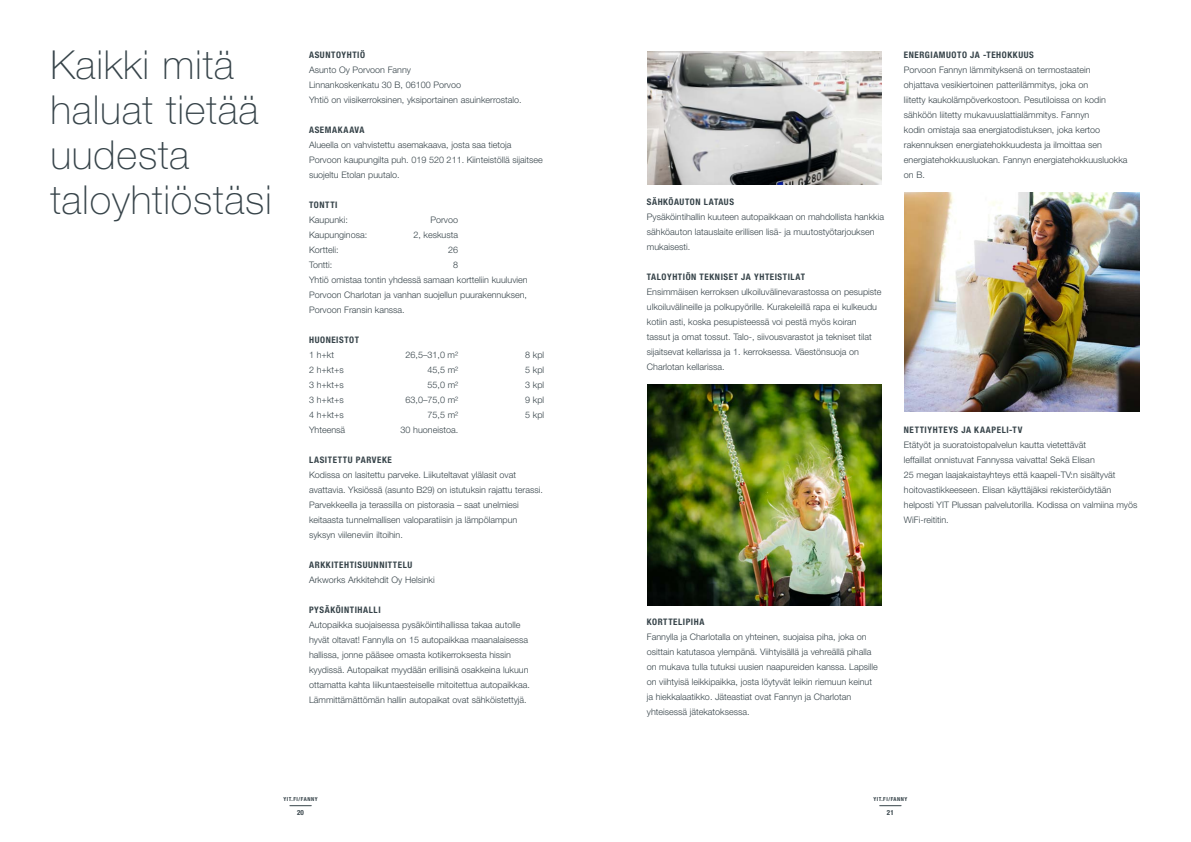
<style>
.page{position:relative;width:1191px;height:842px;background:#fff}
.page>*{position:absolute;margin:0;border:0;box-sizing:border-box;transform-origin:0 0}
.t1{font:100 40px/45px "Helvetica Neue LT Pro";letter-spacing:.02em;color:#364349}
.t2{font:300 9px/15px "Helvetica Neue LT Pro";color:#364349}
.t3{font:700 condensed 9px "Helvetica Neue LT Pro";letter-spacing:.065em;color:#364349}
.t4{font:700 condensed 7px "Helvetica Neue LT Pro";color:#364349}
.t5{font:700 condensed 5.5px "Helvetica Neue LT Pro";letter-spacing:.1em;color:#364349}
</style>
<div class="page">
<img style="left:647px;top:51px;width:235px;height:133px">
<img style="left:647px;top:384px;width:235px;height:222px">
<img style="left:904px;top:192px;width:235px;height:219px">
<svg style="left:290px;top:805px;width:21px;height:1px"></svg>
<svg style="left:879px;top:805px;width:22px;height:1px"></svg>
<h1 class="t1" style="left:50px;top:42px;width:223px">Kaikki mitä haluat tietää uudesta taloyhtiöstäsi</h1>
<p class="t3" style="left:309px;top:49px;width:57px">ASUNTOYHTIÖ</p>
<p class="t2" style="left:309px;top:62px;width:214px">Asunto Oy Porvoon Fanny<br>Linnankoskenkatu 30 B, 06100 Porvoo<br>Yhtiö on viisikerroksinen, yksiportainen asuinkerrostalo.</p>
<p class="t3" style="left:309px;top:124px;width:57px">ASEMAKAAVA</p>
<p class="t2" style="left:309px;top:137px;width:235px">Alueella on vahvistettu asemakaava, josta saa tietoja<br>Porvoon kaupungilta puh. 019 520 211. Kiinteistöllä sijaitsee suojeltu Etolan puutalo.</p>
<p class="t3" style="left:309px;top:199px;width:30px">TONTTI</p>
<p class="t2" style="left:309px;top:212px;width:40px">Kaupunki:</p>
<p class="t2" style="left:430px;top:212px;width:29px">Porvoo</p>
<p class="t2" style="left:309px;top:227px;width:60px">Kaupunginosa:</p>
<p class="t2" style="left:413px;top:227px;width:46px">2, keskusta</p>
<p class="t2" style="left:309px;top:242px;width:31px">Kortteli:</p>
<p class="t2" style="left:448px;top:242px;width:12px">26</p>
<p class="t2" style="left:309px;top:257px;width:25px">Tontti:</p>
<p class="t2" style="left:309px;top:257px;width:220px;text-indent:144px">8<br>Yhtiö omistaa tontin yhdessä samaan kortteliin kuuluvien Porvoon Charlotan ja vanhan suojellun puurakennuksen, Porvoon Fransin kanssa.</p>
<p class="t3" style="left:309px;top:334px;width:52px">HUONEISTOT</p>
<p class="t2" style="left:309px;top:347px;width:27px">1 h+kt</p>
<p class="t2" style="left:405px;top:347px;width:54px">26,5–31,0 m²</p>
<p class="t2" style="left:525px;top:347px;width:20px">8 kpl</p>
<p class="t2" style="left:309px;top:362px;width:36px">2 h+kt+s</p>
<p class="t2" style="left:427px;top:362px;width:32px">45,5 m²</p>
<p class="t2" style="left:525px;top:362px;width:20px">5 kpl</p>
<p class="t2" style="left:309px;top:377px;width:36px">3 h+kt+s</p>
<p class="t2" style="left:427px;top:377px;width:32px">55,0 m²</p>
<p class="t2" style="left:525px;top:377px;width:20px">3 kpl</p>
<p class="t2" style="left:309px;top:392px;width:36px">3 h+kt+s</p>
<p class="t2" style="left:405px;top:392px;width:54px">63,0–75,0 m²</p>
<p class="t2" style="left:525px;top:392px;width:20px">9 kpl</p>
<p class="t2" style="left:309px;top:407px;width:36px">4 h+kt+s</p>
<p class="t2" style="left:427px;top:407px;width:32px">75,5 m²</p>
<p class="t2" style="left:525px;top:407px;width:20px">5 kpl</p>
<p class="t2" style="left:309px;top:422px;width:38px">Yhteensä</p>
<p class="t2" style="left:400px;top:422px;width:59px">30 huoneistoa.</p>
<p class="t3" style="left:309px;top:454px;width:84px">LASITETTU PARVEKE</p>
<p class="t2" style="left:309px;top:467px;width:235px">Kodissa on lasitettu parveke. Liikuteltavat ylälasit ovat avattavia. Yksiössä (asunto B29) on istutuksin rajattu terassi.<br>Parvekkeella ja terassilla on pistorasia – saat unelmiesi keitaasta tunnelmallisen valoparatiisin ja lämpölampun syksyn viileneviin iltoihin.</p>
<p class="t3" style="left:309px;top:559px;width:105px">ARKKITEHTISUUNNITTELU</p>
<p class="t2" style="left:309px;top:572px;width:127px">Arkworks Arkkitehdit Oy Helsinki</p>
<p class="t3" style="left:309px;top:604px;width:73px">PYSÄKÖINTIHALLI</p>
<p class="t2" style="left:309px;top:617px;width:222px">Autopaikka suojaisessa pysäköintihallissa takaa autolle hyvät oltavat! Fannylla on 15 autopaikkaa maanalaisessa hallissa, jonne pääsee omasta kotikerroksesta hissin kyydissä. Autopaikat myydään erillisinä osakkeina lukuun ottamatta kahta liikuntaesteiselle mitoitettua autopaikkaa.<br>Lämmittämättömän hallin autopaikat ovat sähköistettyjä.</p>
<p class="t5" style="left:283px;top:796px;width:36px">YIT.FI/FANNY</p>
<p class="t4" style="left:297px;top:808px;width:8px">20</p>
<p class="t3" style="left:647px;top:196px;width:89px">SÄHKÖAUTON LATAUS</p>
<p class="t2" style="left:647px;top:209px;width:239px">Pysäköintihallin kuuteen autopaikkaan on mahdollista hankkia sähköauton latauslaite erillisen lisä- ja muutostyötarjouksen mukaisesti.</p>
<p class="t3" style="left:647px;top:271px;width:160px">TALOYHTIÖN TEKNISET JA YHTEISTILAT</p>
<p class="t2" style="left:647px;top:284px;width:236px">Ensimmäisen kerroksen ulkoiluvälinevarastossa on pesupiste ulkoiluvälineille ja polkupyörille. Kurakeleillä rapa ei kulkeudu kotiin asti, koska pesupisteessä voi pestä myös koiran tassut ja omat tossut. Talo-, siivousvarastot ja tekniset tilat sijaitsevat kellarissa ja 1. kerroksessa. Väestönsuoja on Charlotan kellarissa.</p>
<p class="t3" style="left:904px;top:49px;width:131px">ENERGIAMUOTO JA -TEHOKKUUS</p>
<p class="t2" style="left:904px;top:62px;width:225px">Porvoon Fannyn lämmityksenä on termostaatein ohjattava vesikiertoinen patterilämmitys, joka on<br>liitetty kaukolämpöverkostoon. Pesutiloissa on kodin sähköön liitetty mukavuuslattialämmitys. Fannyn<br>kodin omistaja saa energiatodistuksen, joka kertoo rakennuksen energiatehokkuudesta ja ilmoittaa sen energiatehokkuusluokan. Fannyn energiatehokkuusluokka on B.</p>
<p class="t3" style="left:904px;top:424px;width:120px">NETTIYHTEYS JA KAAPELI-TV</p>
<p class="t2" style="left:904px;top:437px;width:235px">Etätyöt ja suoratoistopalvelun kautta vietettävät<br>leffaillat onnistuvat Fannyssa vaivatta! Sekä Elisan<br>25 megan laajakaistayhteys että kaapeli-TV:n sisältyvät hoitovastikkeeseen. Elisan käyttäjäksi rekisteröidytään helposti YIT Plussan palvelutorilla. Kodissa on valmiina myös WiFi-reititin.</p>
<p class="t3" style="left:647px;top:616px;width:59px">KORTTELIPIHA</p>
<p class="t2" style="left:647px;top:629px;width:233px">Fannylla ja Charlotalla on yhteinen, suojaisa piha, joka on osittain katutasoa ylempänä. Viihtyisällä ja vehreällä pihalla on mukava tulla tutuksi uusien naapureiden kanssa. Lapsille on viihtyisä leikkipaikka, josta löytyvät leikin riemuun keinut ja hiekkalaatikko. Jäteastiat ovat Fannyn ja Charlotan yhteisessä jätekatoksessa.</p>
<p class="t5" style="left:873px;top:796px;width:36px">YIT.FI/FANNY</p>
<p class="t4" style="left:887px;top:808px;width:8px">21</p>
</div>
